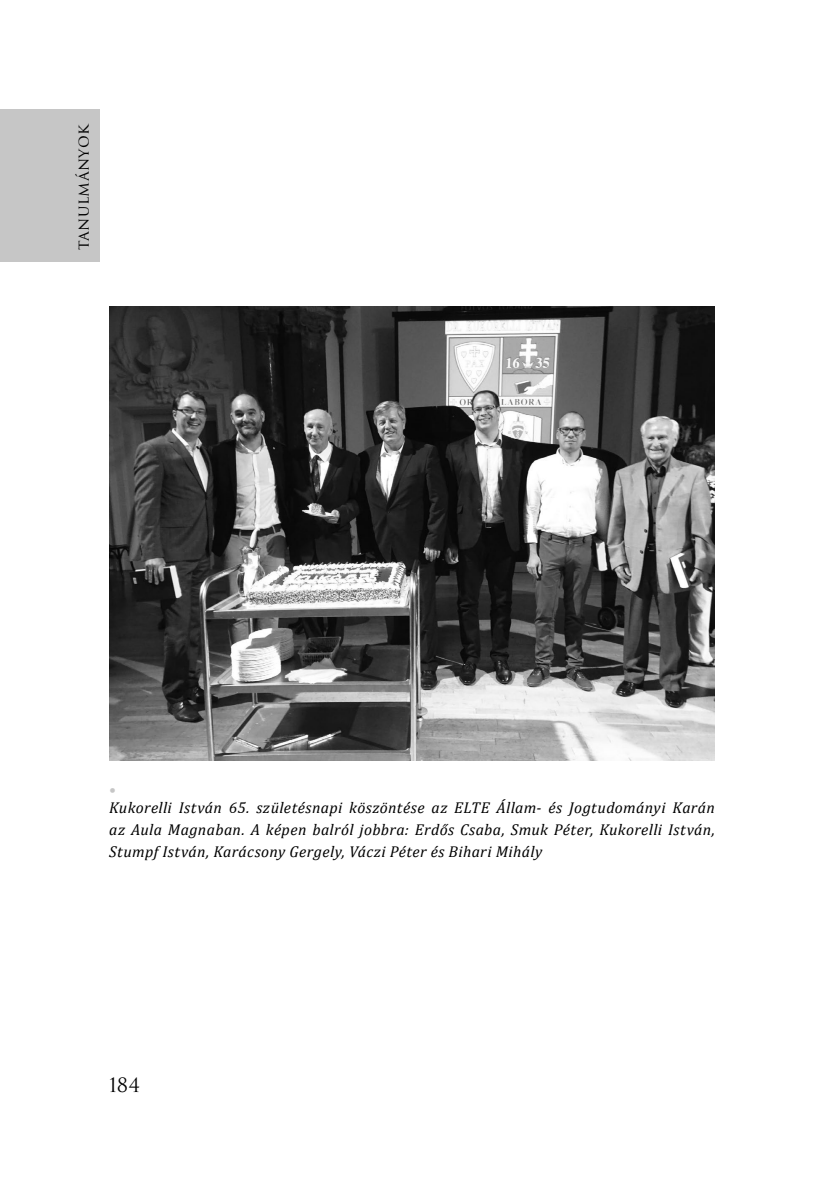
<style>
.page{position:relative;width:834px;height:1181px;background:#fff}
.page>*{position:absolute;margin:0;border:0;box-sizing:border-box;transform-origin:0 0}
.t1{font:19.25px "Trajan Pro 3";color:#000}
.t2{font:italic 15.75px/21.9px "Cambria";letter-spacing:.025em;color:#000;text-align:justify}
.t3{font:15.75px "Trajan Pro 3";letter-spacing:.025em;color:#000}
.t4{font:15.75px "Cambria";color:#c6c6c6}
</style>
<div class="page">
<div style="left:0;top:109px;width:99px;height:153px;background:#c6c6c6"></div>
<img style="left:109px;top:307px;width:605px;height:454px">
<p class="t3" style="left:72px;top:250px;width:128px;rotate:-90deg">tanulmányok</p>
<p class="t4" style="left:109px;top:780px;width:8px">•</p>
<p class="t2" style="left:109px;top:796px;width:607px">Kukorelli István 65. születésnapi köszöntése az ELTE Állam- és Jogtudományi Karán az Aula Magnaban. A képen balról jobbra: Erdős Csaba, Smuk Péter, Kukorelli István, Stumpf István, Karácsony Gergely, Váczi Péter és Bihari Mihály</p>
<p class="t1" style="left:109px;top:1071px;width:33px">184</p>
</div>
